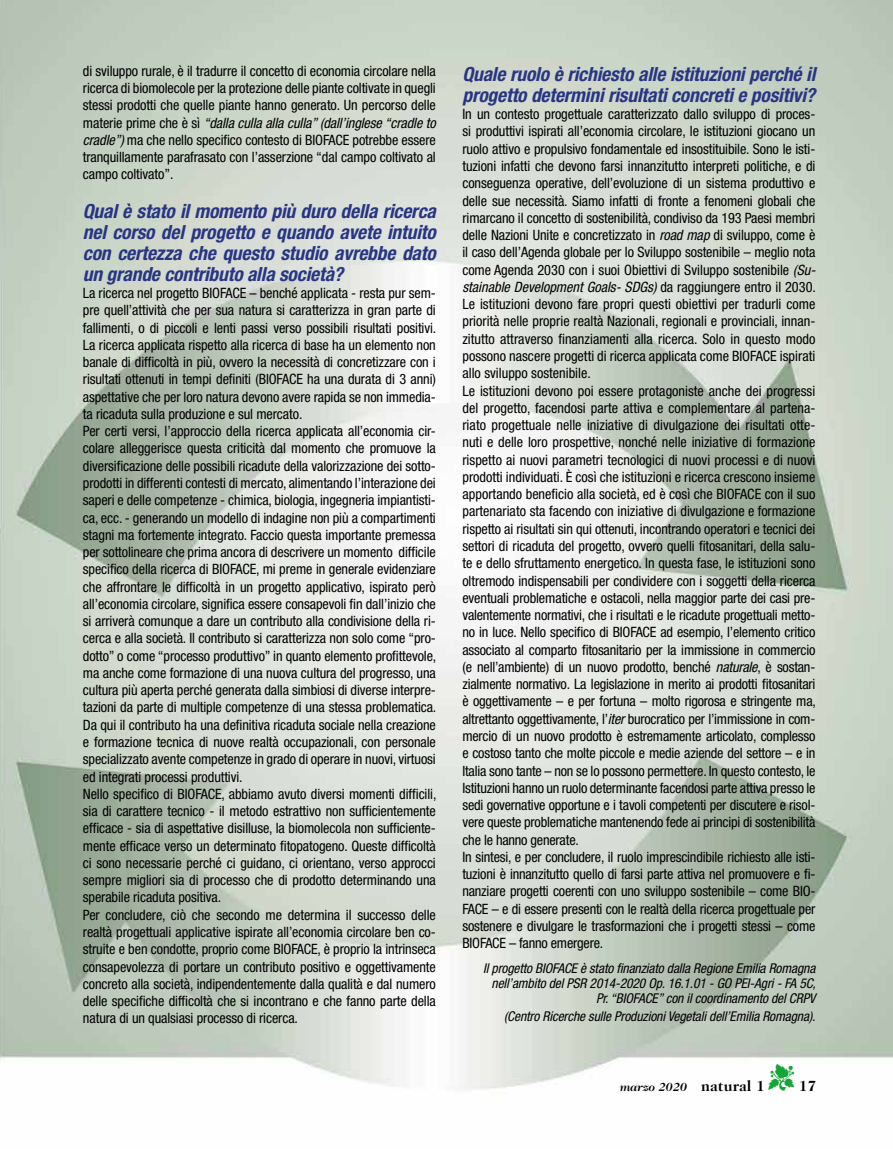
<style>
.page{position:relative;width:893px;height:1149px;background:#fff}
.page>*{position:absolute;margin:0;border:0;box-sizing:border-box;transform-origin:0 0}
.t1{font:italic 700 condensed 19.5px/21px "Helvetica Neue LT Std";letter-spacing:-.01em;color:#283583;text-align:justify}
.t2{font:700 15px "Caslon 224 IT Cby BT";color:#000}
.t3{font:condensed 14.25px/17.2px "Helvetica Neue LT Std";letter-spacing:-.01em;color:#000}
.t4{font:italic condensed 13.5px/15px "Helvetica Neue LT Std";letter-spacing:-.01em;color:#000;text-align:right}
.t5{font:italic 700 12px "Caslon 224 IT Cby BT";color:#000}
.s1{font-style:italic}
.s2{color:#13a538}
.s3{font-style:normal;font-size:15px}
</style>
<div class="page">
<img style="left:0;top:0;width:893px;height:1090px">
<p class="t3" style="left:83px;top:62px;width:354px;text-align:justify">di sviluppo rurale, è il tradurre il concetto di economia circolare nella ricerca di biomolecole per la protezione delle piante coltivate in quegli stessi prodotti che quelle piante hanno generato. Un percorso delle materie prime che è sì <span class="s1">“dalla culla alla culla” (dall’inglese “cradle to cradle”)</span> ma che nello specifico contesto di BIOFACE potrebbe essere tranquillamente parafrasato con l’asserzione “dal campo coltivato al campo coltivato”.</p>
<h1 class="t1" style="left:83px;top:200px;width:354px">Qual è stato il momento più duro della ricerca nel corso del progetto e quando avete intuito con certezza che questo studio avrebbe dato un grande contributo alla società?</h1>
<p class="t3" style="left:83px;top:284px;width:355px">La ricerca nel progetto BIOFACE – benché applicata - resta pur sem&shy;pre quell’attività che per sua natura si caratterizza in gran parte di fallimenti, o di piccoli e lenti passi verso possibili risultati positivi.<br>La ricerca applicata rispetto alla ricerca di base ha un elemento non banale di difficoltà in più, ovvero la necessità di concretizzare con i risultati ottenuti in tempi definiti (BIOFACE ha una durata di 3 anni) aspettative che per loro natura devono avere rapida se non immedia&shy;ta ricaduta sulla produzione e sul mercato.<br>Per certi versi, l’approccio della ricerca applicata all’economia cir&shy;colare alleggerisce questa criticità dal momento che promuove la diversificazione delle possibili ricadute della valorizzazione dei sotto&shy;prodotti in differenti contesti di mercato, alimentando l’interazione dei saperi e delle competenze - chimica, biologia, ingegneria impiantisti&shy;ca, ecc. - generando un modello di indagine non più a compartimenti stagni ma fortemente integrato. Faccio questa importante premessa per sottolineare che prima ancora di descrivere un momento difficile specifico della ricerca di BIOFACE, mi preme in generale evidenziare che affrontare le difficoltà in un progetto applicativo, ispirato però all’economia circolare, significa essere consapevoli fin dall’inizio che si arriverà comunque a dare un contributo alla condivisione della ri&shy;cerca e alla società. Il contributo si caratterizza non solo come “pro&shy;dotto” o come “processo produttivo” in quanto elemento profittevole, ma anche come formazione di una nuova cultura del progresso, una cultura più aperta perché generata dalla simbiosi di diverse interpre&shy;tazioni da parte di multiple competenze di una stessa problematica.<br>Da qui il contributo ha una definitiva ricaduta sociale nella creazione e formazione tecnica di nuove realtà occupazionali, con personale specializzato avente competenze in grado di operare in nuovi, virtuosi ed integrati processi produttivi.<br>Nello specifico di BIOFACE, abbiamo avuto diversi momenti difficili, sia di carattere tecnico - il metodo estrattivo non sufficientemente efficace - sia di aspettative disilluse, la biomolecola non sufficiente&shy;mente efficace verso un determinato fitopatogeno. Queste difficoltà ci sono necessarie perché ci guidano, ci orientano, verso approcci sempre migliori sia di processo che di prodotto determinando una sperabile ricaduta positiva.<br>Per concludere, ciò che secondo me determina il successo delle realtà progettuali applicative ispirate all’economia circolare ben co&shy;struite e ben condotte, proprio come BIOFACE, è proprio la intrinseca consapevolezza di portare un contributo positivo e oggettivamente concreto alla società, indipendentemente dalla qualità e dal numero delle specifiche difficoltà che si incontrano e che fanno parte della natura di un qualsiasi processo di ricerca.</p>
<h1 class="t1" style="left:462px;top:64px;width:354px">Quale ruolo è richiesto alle istituzioni perché il progetto determini risultati concreti e positivi?</h1>
<p class="t3" style="left:462px;top:105px;width:355px">In un contesto progettuale caratterizzato dallo sviluppo di proces&shy;si produttivi ispirati all’economia circolare, le istituzioni giocano un ruolo attivo e propulsivo fondamentale ed insostituibile. Sono le isti&shy;tuzioni infatti che devono farsi innanzitutto interpreti politiche, e di conseguenza operative, dell’evoluzione di un sistema produttivo e delle sue necessità. Siamo infatti di fronte a fenomeni globali che rimarcano il concetto di sostenibilità, condiviso da 193 Paesi membri delle Nazioni Unite e concretizzato in <span class="s1">road map</span> di sviluppo, come è il caso dell’Agenda globale per lo Sviluppo sostenibile – meglio nota come Agenda 2030 con i suoi Obiettivi di Sviluppo sostenibile <span class="s1">(Su&shy;stainable Development Goals- SDGs)</span> da raggiungere entro il 2030.<br>Le istituzioni devono fare propri questi obiettivi per tradurli come priorità nelle proprie realtà Nazionali, regionali e provinciali, innan&shy;zitutto attraverso finanziamenti alla ricerca. Solo in questo modo possono nascere progetti di ricerca applicata come BIOFACE ispirati allo sviluppo sostenibile.<br>Le istituzioni devono poi essere protagoniste anche dei progressi del progetto, facendosi parte attiva e complementare al partena&shy;riato progettuale nelle iniziative di divulgazione dei risultati otte&shy;nuti e delle loro prospettive, nonché nelle iniziative di formazione rispetto ai nuovi parametri tecnologici di nuovi processi e di nuovi prodotti individuati. È così che istituzioni e ricerca crescono insieme apportando beneficio alla società, ed è così che BIOFACE con il suo partenariato sta facendo con iniziative di divulgazione e formazione rispetto ai risultati sin qui ottenuti, incontrando operatori e tecnici dei settori di ricaduta del progetto, ovvero quelli fitosanitari, della salu&shy;te e dello sfruttamento energetico. In questa fase, le istituzioni sono oltremodo indispensabili per condividere con i soggetti della ricerca eventuali problematiche e ostacoli, nella maggior parte dei casi pre&shy;valentemente normativi, che i risultati e le ricadute progettuali metto&shy;no in luce. Nello specifico di BIOFACE ad esempio, l’elemento critico associato al comparto fitosanitario per la immissione in commercio (e nell’ambiente) di un nuovo prodotto, benché <span class="s1">naturale</span>, è sostan&shy;zialmente normativo. La legislazione in merito ai prodotti fitosanitari è oggettivamente – e per fortuna – molto rigorosa e stringente ma, altrettanto oggettivamente, l’<span class="s1">iter</span> burocratico per l’immissione in com&shy;mercio di un nuovo prodotto è estremamente articolato, complesso e costoso tanto che molte piccole e medie aziende del settore – e in Italia sono tante – non se lo possono permettere. In questo contesto, le Istituzioni hanno un ruolo determinante facendosi parte attiva presso le sedi governative opportune e i tavoli competenti per discutere e risol&shy;vere queste problematiche mantenendo fede ai principi di sostenibilità che le hanno generate.<br>In sintesi, e per concludere, il ruolo imprescindibile richiesto alle isti&shy;tuzioni è innanzitutto quello di farsi parte attiva nel promuovere e fi&shy;nanziare progetti coerenti con uno sviluppo sostenibile – come BIO-FACE – e di essere presenti con le realtà della ricerca progettuale per sostenere e divulgare le trasformazioni che i progetti stessi – come BIOFACE – fanno emergere.</p>
<p class="t4" style="left:483px;top:961px;width:334px">Il progetto BIOFACE è stato finanziato dalla Regione Emilia Romagna nell’ambito del PSR 2014-2020 Op. 16.1.01 - GO PEI-Agri - FA 5C,<br>Pr. “BIOFACE” con il coordinamento del CRPV</p>
<p class="t4" style="left:504px;top:1008px;width:313px">(Centro Ricerche sulle Produzioni Vegetali dell’Emilia Romagna).</p>
<p class="t2" style="left:768px;top:1076px;width:49px"><span class="s2">▼</span> 17</p>
<p class="t5" style="left:620px;top:1079px;width:146px">marzo 2020 <span class="s3">natural 1</span></p>
</div>
